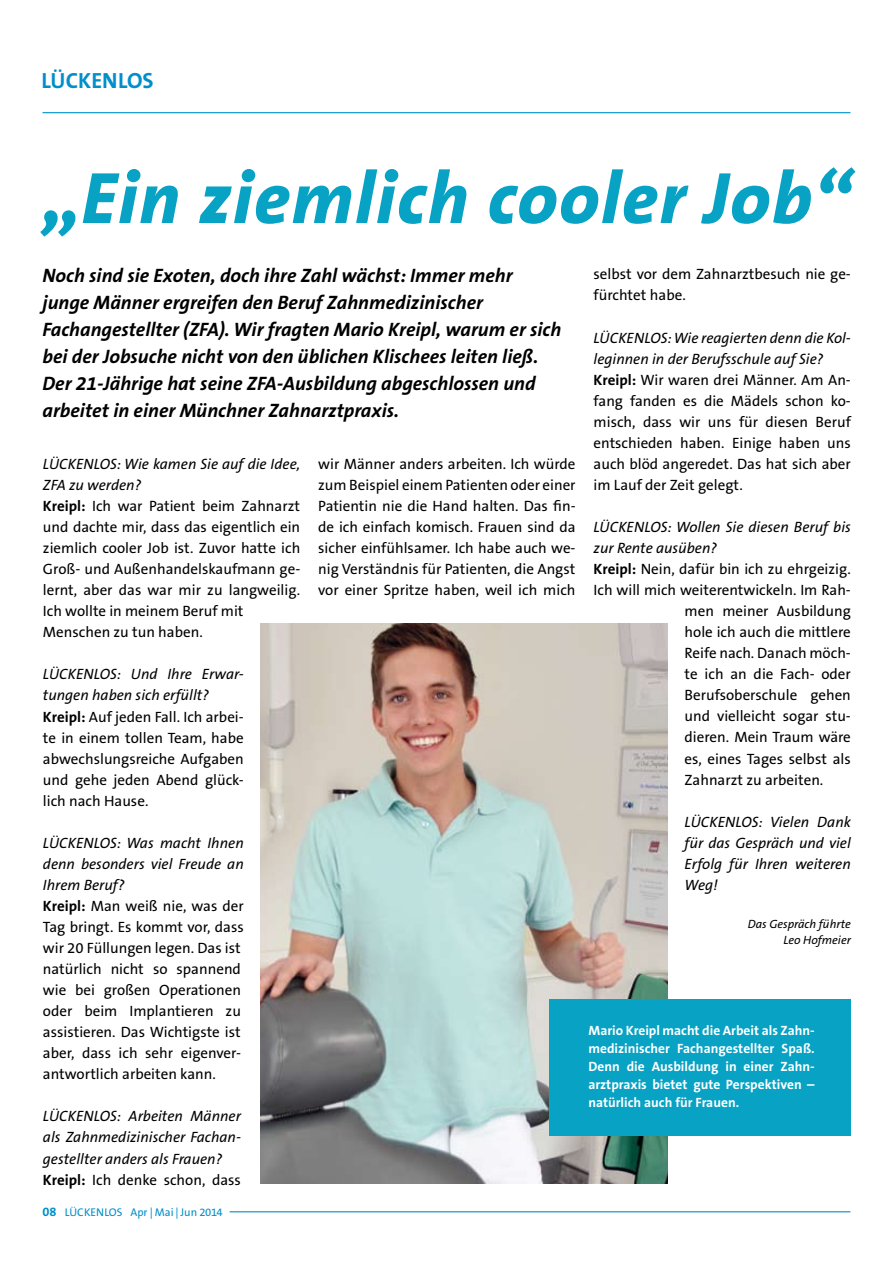
<style>
.page{position:relative;width:893px;height:1263px;background:#fff}
.page>*{position:absolute;margin:0;border:0;box-sizing:border-box;transform-origin:0 0}
.t1{font:italic 800 73.5px "The Sans B8";letter-spacing:.02em;color:#08a2c4}
.t2{font:700 22.05px "The Sans B7";color:#008fcb}
.t3{font:italic 700 19.5px/27px "The Sans B7";color:#000}
.t4{font:15px/21px "The Sans B5 Plain";color:#000}
.t5{font:italic 15px/21px "The Sans B5 Plain";color:#000}
.t6{font:700 13.5px/18px "The Sans B7";color:#fff;text-align:justify}
.t7{font:italic 12px/16.5px "The Sans B5 Plain";color:#000;text-align:right}
.t8{font:11.25px "The Sans B5 Plain";letter-spacing:-.005em;color:#008fcb}
.s1{font-style:italic}
.s2{font-family:"The Sans B7";font-weight:700}
.s3{font-family:"The Sans B7";font-weight:700;font-style:normal}
.s4{font-style:normal}
.s5{font-family:"The Sans B7";font-weight:700;font-size:12.75px}
</style>
<div class="page">
<hr style="left:43px;top:112px;width:807px;height:1px;background:#008fcb">
<hr style="left:230px;top:1211px;width:620px;height:1px;background:#008fcb">
<img style="left:260px;top:624px;width:408px;height:559px">
<div style="left:549px;top:999px;width:301px;height:136px;background:#08a2c4"></div>
<h2 class="t2" style="left:41px;top:69px;width:114px">LÜCKENLOS</h2>
<h1 class="t1" style="left:43px;top:159px;width:810px">„Ein ziemlich cooler Job“</h1>
<p class="t3" style="left:43px;top:262px;width:520px">Noch sind sie Exoten, doch ihre Zahl wächst: Immer mehr junge Männer ergreifen den Beruf Zahnmedizinischer Fachangestellter (ZFA). Wir fragten Mario Kreipl, warum er sich bei der Jobsuche nicht von den üblichen Klischees leiten ließ.<br>Der 21-Jährige hat seine ZFA-Ausbildung abgeschlossen und arbeitet in einer Münchner Zahnarztpraxis.</p>
<p class="t4" style="left:594px;top:264px;width:259px">selbst vor dem Zahnarztbesuch nie ge&shy;fürchtet habe.</p>
<p class="t4" style="left:594px;top:327px;width:259px"><span class="s1">LÜCKENLOS: Wie reagierten denn die Kol&shy;leginnen in der Berufsschule auf Sie?<br></span><span class="s2">Kreipl:</span> Wir waren drei Männer. Am An&shy;fang fanden es die Mädels schon ko&shy;misch, dass wir uns für diesen Beruf entschieden haben. Einige haben uns auch blöd angeredet. Das hat sich aber im Lauf der Zeit gelegt.</p>
<p class="t5" style="left:594px;top:517px;width:259px">LÜCKENLOS: Wollen Sie diesen Beruf bis</p>
<p class="t5" style="left:594px;top:538px;width:125px">zur Rente ausüben?</p>
<p class="t4" style="left:594px;top:559px;width:259px"><span class="s2">Kreipl:</span> Nein, dafür bin ich zu ehrgeizig.</p>
<p class="t4" style="left:594px;top:580px;width:259px">Ich will mich weiterentwickeln. Im Rah-</p>
<p class="t4" style="left:685px;top:601px;width:168px">men meiner Ausbildung</p>
<p class="t4" style="left:685px;top:622px;width:168px">hole ich auch die mittlere</p>
<p class="t4" style="left:685px;top:643px;width:168px">Reife nach. Danach möch-</p>
<p class="t4" style="left:685px;top:664px;width:168px">te ich an die Fach- oder</p>
<p class="t4" style="left:685px;top:685px;width:168px">Berufsoberschule gehen</p>
<p class="t4" style="left:685px;top:706px;width:168px">und vielleicht sogar stu-</p>
<p class="t4" style="left:685px;top:727px;width:168px">dieren. Mein Traum wäre</p>
<p class="t4" style="left:685px;top:748px;width:168px">es, eines Tages selbst als</p>
<p class="t4" style="left:685px;top:769px;width:140px">Zahnarzt zu arbeiten.</p>
<p class="t5" style="left:685px;top:811px;width:168px;text-align:justify">LÜCKENLOS: Vielen Dank für das Gespräch und viel Erfolg für Ihren weiteren Weg!</p>
<p class="t7" style="left:748px;top:915px;width:105px">Das Gespräch führte<br>Leo Hofmeier</p>
<p class="t4" style="left:43px;top:454px;width:259px"><span class="s1">LÜCKENLOS: Wie kamen Sie auf die Idee,<br>ZFA zu werden?<br></span><span class="s2">Kreipl:</span> Ich war Patient beim Zahnarzt und dachte mir, dass das eigentlich ein ziemlich cooler Job ist. Zuvor hatte ich<br>Groß- und Außenhandelskaufmann ge&shy;lernt, aber das war mir zu langweilig.<br>Ich wollte in meinem Beruf mit<br>Menschen zu tun haben.</p>
<p class="t4" style="left:43px;top:664px;width:202px"><span class="s1">LÜCKENLOS: Und Ihre Erwar&shy;tungen haben sich erfüllt?<br></span><span class="s2">Kreipl:</span> Auf jeden Fall. Ich arbei&shy;te in einem tollen Team, habe abwechslungsreiche Aufgaben und gehe jeden Abend glück&shy;lich nach Hause.</p>
<p class="t4" style="left:43px;top:833px;width:202px"><span class="s1">LÜCKENLOS: Was macht Ihnen denn besonders viel Freude an<br>Ihrem Beruf?<br></span><span class="s2">Kreipl:</span> Man weiß nie, was der<br>Tag bringt. Es kommt vor, dass wir 20 Füllungen legen. Das ist natürlich nicht so spannend wie bei großen Operationen oder beim Implantieren zu assistieren. Das Wichtigste ist aber, dass ich sehr eigenver&shy;antwortlich arbeiten kann.</p>
<p class="t5" style="left:43px;top:1106px;width:199px">LÜCKENLOS: Arbeiten Männer als Zahnmedizinischer Fachan&shy;gestellter anders als Frauen?<br><span class="s3">Kreipl:</span> <span class="s4">Ich denke schon, dass</span></p>
<p class="t4" style="left:318px;top:454px;width:259px;text-align:justify">wir Männer anders arbeiten. Ich würde zum Beispiel einem Patienten oder einer Patientin nie die Hand halten. Das fin&shy;de ich einfach komisch. Frauen sind da sicher einfühlsamer. Ich habe auch we&shy;nig Verständnis für Patienten, die Angst vor einer Spritze haben, weil ich mich</p>
<p class="t6" style="left:588px;top:1022px;width:228px">Mario Kreipl macht die Arbeit als Zahn&shy;medizinischer Fachangestellter Spaß.<br>Denn die Ausbildung in einer Zahn&shy;arztpraxis bietet gute Perspektiven – natürlich auch für Frauen.</p>
<p class="t8" style="left:43px;top:1206px;width:181px"><span class="s5">08</span> LÜCKENLOS Apr | Mai | Jun 2014</p>
</div>
